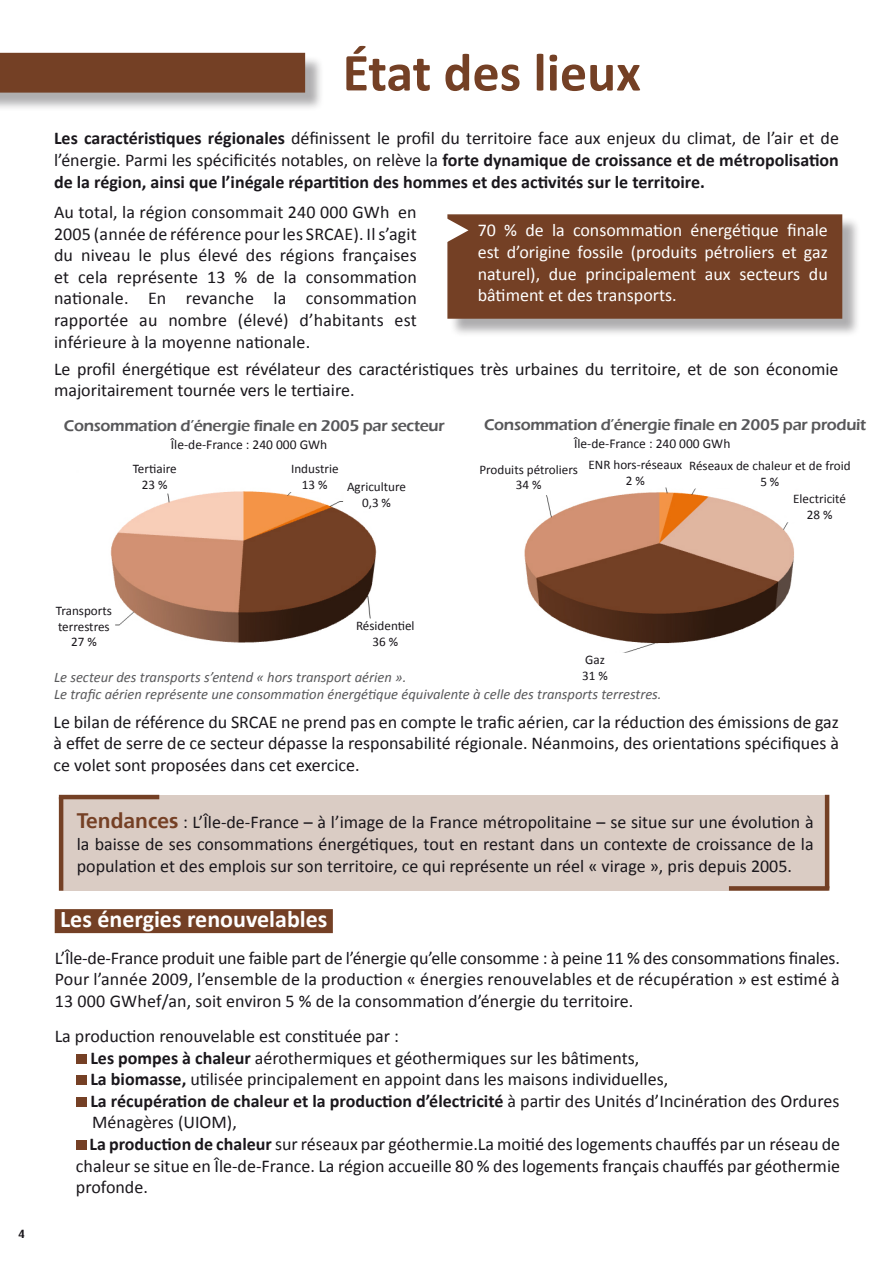
<style>
.page{position:relative;width:893px;height:1263px;background:#fff}
.page>*{position:absolute;margin:0;border:0;box-sizing:border-box;transform-origin:0 0}
.t1{font:700 54px "Calibri";color:#744025}
.t2{font:700 24px "Calibri";color:#fff}
.t3{font:18px/21.6px "Calibri";color:#1a171c;text-align:justify}
.t4{font:700 18px/21.6px "Calibri";color:#1a171c;text-align:justify}
.t5{font:18px/21.6px "Calibri";color:#fff;text-align:justify}
.t6{font:600 16.2px "Eras ITC";letter-spacing:-.02em;color:#58585a}
.t7{font:italic 14.55px/17.4px "Calibri";color:#58585a}
.t8{font:13.5px "Calibri";color:#1a171c}
.t9{font:13.2px/15.8px "Calibri";color:#1a171c;text-align:center}
.t10{font:700 12px "Dax";color:#1a171c}
.s1{font-weight:400}
.s2{font-family:"Frutiger 65";font-weight:700;font-size:21px;color:#754025}
.s3{font-weight:700}
</style>
<div class="page">
<div style="left:59px;top:795px;width:768px;height:96px;background:#daccc4"></div>
<div style="left:450px;top:217px;width:411px;height:121px;background:#1a171c;opacity:.35"></div>
<div style="left:447px;top:214px;width:395px;height:105px;background:#744025;border:2px solid #744025"></div>
<div style="left:0;top:55px;width:324px;height:56px;background:#1a171c;opacity:.35"></div>
<div style="left:0;top:53px;width:305px;height:40px;background:#744025"></div>
<div style="left:55px;top:909px;width:278px;height:24px;background:#744025"></div>
<div style="left:76px;top:1054px;width:10px;height:10px;background:#754025"></div>
<div style="left:76px;top:1075px;width:10px;height:10px;background:#754025"></div>
<div style="left:76px;top:1097px;width:10px;height:10px;background:#754025"></div>
<div style="left:76px;top:1140px;width:10px;height:10px;background:#754025"></div>
<svg style="left:447px;top:218px;width:21px;height:24px"></svg>
<hr style="left:59px;top:795px;width:100px;height:4px;background:#744025">
<hr style="left:59px;top:797px;width:4px;height:94px;background:#744025">
<div style="left:729px;top:886px;width:100px;height:5px;background:#744025"></div>
<hr style="left:825px;top:795px;width:4px;height:93px;background:#744025">
<img style="left:110px;top:491px;width:267px;height:152px">
<div style="left:344px;top:481px;width:65px;height:30px;background:#fff"></div>
<div style="left:355px;top:619px;width:61px;height:30px;background:#fff"></div>
<div style="left:356px;top:508px;width:7px;height:8px;background:#fff"></div>
<div style="left:54px;top:604px;width:60px;height:51px;background:#fff"></div>
<img style="left:524px;top:487px;width:270px;height:166px">
<div style="left:476px;top:463px;width:105px;height:31px;background:#fff"></div>
<div style="left:787px;top:493px;width:65px;height:28px;background:#fff"></div>
<h1 class="t1" style="left:343px;top:39px;width:300px">État des lieux</h1>
<p class="t4" style="left:54px;top:127px;width:786px">Les caractéristiques régionales <span class="s1">définissent le profil du territoire face aux enjeux du climat, de l’air et de l’énergie. Parmi les spécificités notables, on relève la</span> forte dynamique de croissance et de métropolisation de la région, ainsi que l’inégale répartition des hommes et des activités sur le territoire.</p>
<p class="t3" style="left:54px;top:200px;width:364px">Au total, la région consommait 240 000 GWh en 2005 (année de référence pour les SRCAE). Il s’agit du niveau le plus élevé des régions françaises et cela représente 13 % de la consommation nationale. En revanche la consommation rapportée au nombre (élevé) d’habitants est inférieure à la moyenne nationale.</p>
<p class="t5" style="left:478px;top:219px;width:352px">70 % de la consommation énergétique finale est d’origine fossile (produits pétroliers et gaz naturel), due principalement aux secteurs du bâtiment et des transports.</p>
<p class="t3" style="left:54px;top:357px;width:786px">Le profil énergétique est révélateur des caractéristiques très urbaines du territoire, et de son économie majoritairement tournée vers le tertiaire.</p>
<p class="t6" style="left:64px;top:416px;width:382px">Consommation d’énergie finale en 2005 par secteur</p>
<p class="t8" style="left:171px;top:437px;width:158px">Île-de-France : 240 000 GWh</p>
<p class="t9" style="left:133px;top:460px;width:45px">Tertiaire<br>23 %</p>
<p class="t9" style="left:291px;top:460px;width:49px">Industrie<br>13 %</p>
<p class="t9" style="left:347px;top:478px;width:61px">Agriculture<br>0,3 %</p>
<p class="t6" style="left:484px;top:416px;width:384px">Consommation d’énergie finale en 2005 par produit</p>
<p class="t8" style="left:574px;top:435px;width:158px">Île-de-France : 240 000 GWh</p>
<p class="t9" style="left:479px;top:461px;width:100px">Produits pétroliers<br>34 %</p>
<p class="t9" style="left:588px;top:456px;width:95px">ENR hors-réseaux<br>2 %</p>
<p class="t9" style="left:689px;top:457px;width:163px">Réseaux de chaleur et de froid<br>5 %</p>
<p class="t9" style="left:793px;top:490px;width:54px">Electricité<br>28 %</p>
<p class="t10" style="left:18px;top:1227px;width:8px">4</p>
<p class="t9" style="left:56px;top:602px;width:58px">Transports terrestres<br>27 %</p>
<p class="t9" style="left:356px;top:617px;width:60px">Résidentiel<br>36 %</p>
<p class="t9" style="left:582px;top:651px;width:27px;text-align:left">Gaz<br>31 %</p>
<p class="t7" style="left:54px;top:667px;width:609px">Le secteur des transports s’entend « hors transport aérien ».<br>Le trafic aérien représente une consommation énergétique équivalente à celle des transports terrestres.</p>
<p class="t3" style="left:54px;top:710px;width:787px">Le bilan de référence du SRCAE ne prend pas en compte le trafic aérien, car la réduction des émissions de gaz à effet de serre de ce secteur dépasse la responsabilité régionale. Néanmoins, des orientations spécifiques à ce volet sont proposées dans cet exercice.</p>
<p class="t3" style="left:77px;top:811px;width:738px"><span class="s2">Tendances</span> : L’Île-de-France – à l’image de la France métropolitaine – se situe sur une évolution à la baisse de ses consommations énergétiques, tout en restant dans un contexte de croissance de la population et des emplois sur son territoire, ce qui représente un réel « virage », pris depuis 2005.</p>
<h2 class="t2" style="left:60px;top:904px;width:269px">Les énergies renouvelables</h2>
<p class="t3" style="left:55px;top:946px;width:787px">L’Île-de-France produit une faible part de l’énergie qu’elle consomme : à peine 11 % des consommations finales.<br>Pour l’année 2009, l’ensemble de la production « énergies renouvelables et de récupération » est estimé à 13 000 GWhef/an, soit environ 5 % de la consommation d’énergie du territoire.</p>
<p class="t3" style="left:55px;top:1024px;width:346px">La production renouvelable est constituée par :</p>
<p class="t3" style="left:90px;top:1046px;width:550px"><span class="s3">Les pompes à chaleur</span> aérothermiques et géothermiques sur les bâtiments,</p>
<p class="t3" style="left:90px;top:1067px;width:579px"><span class="s3">La biomasse,</span> utilisée principalement en appoint dans les maisons individuelles,</p>
<p class="t4" style="left:90px;top:1089px;width:751px">La récupération de chaleur et la production d’électricité <span class="s1">à partir des Unités d’Incinération des Ordures</span></p>
<p class="t3" style="left:92px;top:1111px;width:146px">Ménagères (UIOM),</p>
<p class="t3" style="left:89px;top:1132px;width:752px"><span class="s3">La production de chaleur</span> sur réseaux par géothermie.La moitié des logements chauffés par un réseau de</p>
<p class="t3" style="left:76px;top:1154px;width:766px">chaleur se situe en Île-de-France. La région accueille 80 % des logements français chauffés par géothermie</p>
<p class="t3" style="left:76px;top:1175px;width:73px">profonde.</p>
</div>
